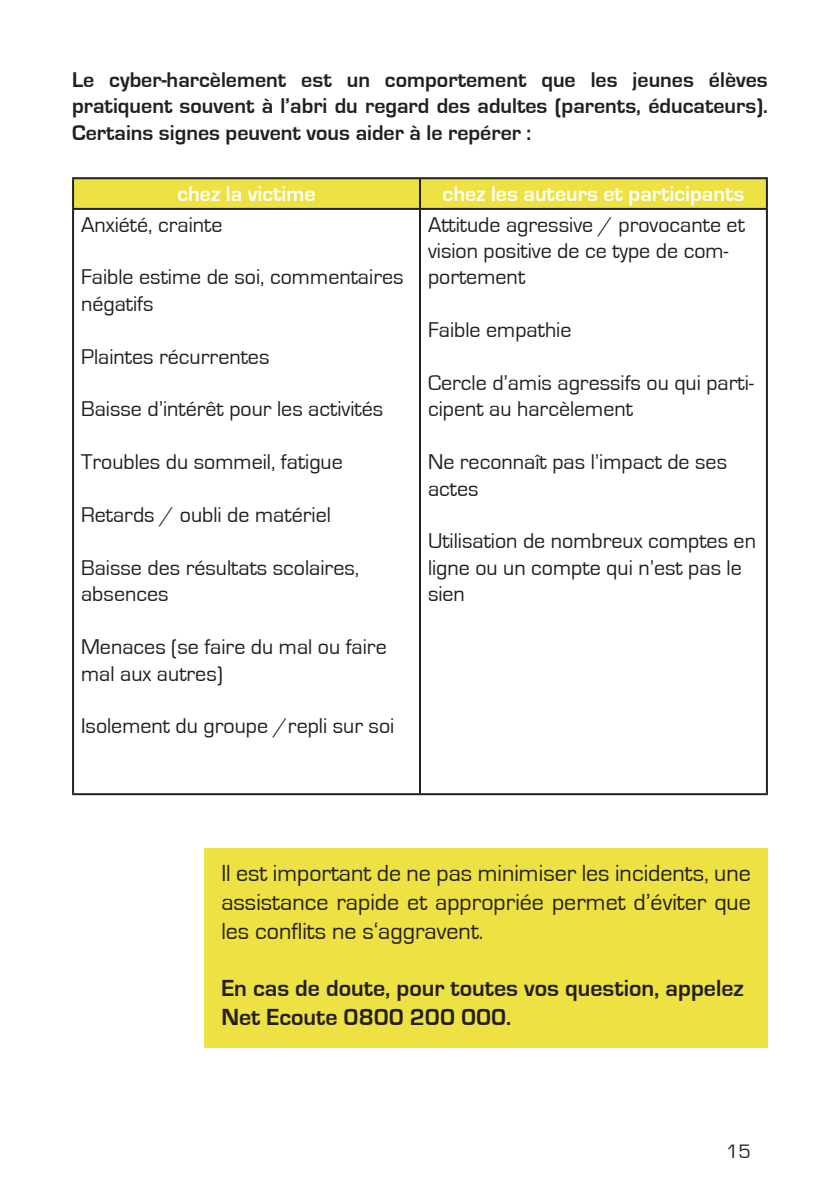
<style>
.page{position:relative;width:840px;height:1191px;background:#fff}
.page>*{position:absolute;margin:0;border:0;box-sizing:border-box;transform-origin:0 0}
.t1{font:24px/28.8px "Eurostile";color:#231f20;text-align:justify}
.t2{font:700 24px/28.8px "Eurostile";color:#231f20}
.t3{font:22px/26.4px "Eurostile";color:#231f20}
.t4{font:700 22px/26.4px "Eurostile";color:#231f20;text-align:justify}
.t5{font:700 22px "Eurostile";color:#fff}
.t6{font:20px "Eurostile";color:#231f20}
</style>
<div class="page">
<div style="left:204px;top:848px;width:563px;height:199px;background:#eee143"></div>
<svg style="left:74px;top:179px;width:691px;height:29px;background:#ebde42"></svg>
<hr style="left:72px;top:177px;width:348px;height:2px;background:#231f20">
<hr style="left:72px;top:179px;width:2px;height:29px;background:#231f20">
<hr style="left:420px;top:177px;width:347px;height:2px;background:#231f20">
<hr style="left:419px;top:179px;width:2px;height:29px;background:#231f20">
<hr style="left:765px;top:179px;width:2px;height:29px;background:#231f20">
<hr style="left:72px;top:208px;width:348px;height:2px;background:#231f20">
<hr style="left:72px;top:210px;width:2px;height:583px;background:#231f20">
<hr style="left:420px;top:208px;width:347px;height:2px;background:#231f20">
<hr style="left:419px;top:210px;width:2px;height:583px;background:#231f20">
<hr style="left:765px;top:210px;width:2px;height:583px;background:#231f20">
<hr style="left:72px;top:793px;width:348px;height:2px;background:#231f20">
<hr style="left:420px;top:793px;width:347px;height:2px;background:#231f20">
<p class="t4" style="left:72px;top:67px;width:697px">Le cyber-harcèlement est un comportement que les jeunes élèves pratiquent souvent à l’abri du regard des adultes (parents, éducateurs).<br>Certains signes peuvent vous aider à le repérer :</p>
<p class="t5" style="left:177px;top:182px;width:140px">chez la victime</p>
<p class="t5" style="left:442px;top:182px;width:303px">chez les auteurs et participants</p>
<p class="t3" style="left:81px;top:212px;width:143px">Anxiété, crainte</p>
<p class="t3" style="left:81px;top:264px;width:324px">Faible estime de soi, commentaires négatifs</p>
<p class="t3" style="left:81px;top:344px;width:190px">Plaintes récurrentes</p>
<p class="t3" style="left:81px;top:396px;width:303px">Baisse d’intérêt pour les activités</p>
<p class="t3" style="left:81px;top:449px;width:263px">Troubles du sommeil, fatigue</p>
<p class="t3" style="left:81px;top:502px;width:251px">Retards / oubli de matériel</p>
<p class="t3" style="left:81px;top:555px;width:279px">Baisse des résultats scolaires, absences</p>
<p class="t3" style="left:81px;top:634px;width:307px">Menaces (se faire du mal ou faire mal aux autres)</p>
<p class="t3" style="left:81px;top:713px;width:314px">Isolement du groupe /repli sur soi</p>
<p class="t3" style="left:428px;top:212px;width:318px">Attitude agressive / provocante et vision positive de ce type de com&shy;portement</p>
<p class="t3" style="left:428px;top:317px;width:145px">Faible empathie</p>
<p class="t3" style="left:428px;top:370px;width:327px">Cercle d’amis agressifs ou qui parti&shy;cipent au harcèlement</p>
<p class="t3" style="left:428px;top:449px;width:300px">Ne reconnaît pas l’impact de ses actes</p>
<p class="t3" style="left:428px;top:528px;width:329px">Utilisation de nombreux comptes en ligne ou un compte qui n’est pas le sien</p>
<p class="t1" style="left:221px;top:859px;width:530px">Il est important de ne pas minimiser les incidents, une assistance rapide et appropriée permet d’éviter que les conflits ne s‘aggravent.</p>
<p class="t2" style="left:221px;top:974px;width:523px">En cas de doute, pour toutes vos question, appelez<br>Net Ecoute 0800 200 000.</p>
<p class="t6" style="left:726px;top:1140px;width:26px">15</p>
</div>
